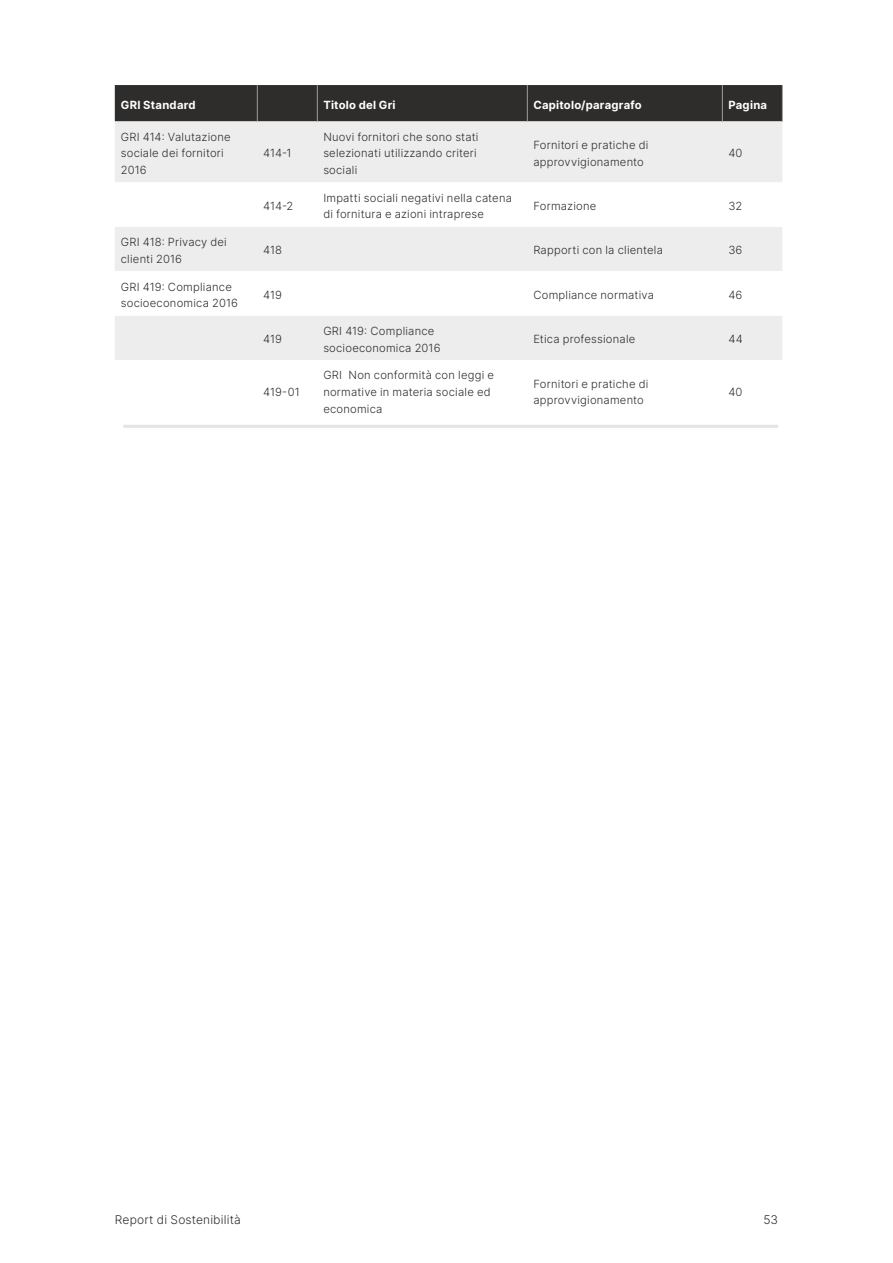
<style>
.page{position:relative;width:893px;height:1263px;background:#fff}
.page>*{position:absolute;margin:0;border:0;box-sizing:border-box;transform-origin:0 0}
.t1{font:300 12px "Inter";letter-spacing:.015em;color:#2e2d2c}
.t2{font:300 11.25px/16.5px "Inter";letter-spacing:.02em;color:#2e2d2c}
.t3{font:700 11.25px "Inter";letter-spacing:.025em;color:#fff}
</style>
<div class="page">
<div style="left:115px;top:85px;width:667px;height:36px;background:#2e2d2c"></div>
<div style="left:115px;top:121px;width:667px;height:61px;background:#ededed"></div>
<svg style="left:115px;top:227px;width:667px;height:133px;fill:#ededed"></svg>
<hr style="left:257px;top:85px;width:1px;height:36px;background:#9d9d9d">
<hr style="left:317px;top:85px;width:1px;height:36px;background:#9d9d9d">
<hr style="left:527px;top:85px;width:1px;height:36px;background:#9d9d9d">
<hr style="left:722px;top:85px;width:1px;height:36px;background:#9d9d9d">
<hr style="left:782px;top:85px;width:1px;height:36px;background:#9d9d9d">
<hr style="left:123px;top:425px;width:655px;height:3px;background:#e4e4e3">
<p class="t3" style="left:121px;top:96px;width:76px">GRI Standard</p>
<p class="t3" style="left:323px;top:96px;width:74px">Titolo del Gri</p>
<p class="t3" style="left:533px;top:96px;width:110px">Capitolo/paragrafo</p>
<p class="t3" style="left:728px;top:96px;width:40px">Pagina</p>
<p class="t2" style="left:121px;top:128px;width:111px">GRI 414: Valutazione sociale dei fornitori<br>2016</p>
<p class="t2" style="left:323px;top:128px;width:157px">Nuovi fornitori che sono stati selezionati utilizzando criteri sociali</p>
<p class="t2" style="left:533px;top:137px;width:117px">Fornitori e pratiche di approvvigionamento</p>
<p class="t2" style="left:728px;top:145px;width:16px">40</p>
<p class="t2" style="left:263px;top:145px;width:30px">414-1</p>
<p class="t2" style="left:263px;top:197px;width:32px">414-2</p>
<p class="t2" style="left:323px;top:189px;width:190px">Impatti sociali negativi nella catena di fornitura e azioni intraprese</p>
<p class="t2" style="left:533px;top:197px;width:64px">Formazione</p>
<p class="t2" style="left:728px;top:197px;width:15px">32</p>
<p class="t2" style="left:121px;top:234px;width:108px">GRI 418: Privacy dei clienti 2016</p>
<p class="t2" style="left:263px;top:242px;width:20px">418</p>
<p class="t2" style="left:533px;top:242px;width:131px">Rapporti con la clientela</p>
<p class="t2" style="left:728px;top:242px;width:16px">36</p>
<p class="t2" style="left:121px;top:278px;width:119px">GRI 419: Compliance socioeconomica 2016</p>
<p class="t2" style="left:263px;top:286px;width:20px">419</p>
<p class="t2" style="left:533px;top:286px;width:122px">Compliance normativa</p>
<p class="t2" style="left:728px;top:286px;width:16px">46</p>
<p class="t2" style="left:263px;top:331px;width:20px">419</p>
<p class="t2" style="left:323px;top:322px;width:119px">GRI 419: Compliance socioeconomica 2016</p>
<p class="t2" style="left:533px;top:331px;width:104px">Etica professionale</p>
<p class="t2" style="left:728px;top:331px;width:16px">44</p>
<p class="t2" style="left:263px;top:383px;width:38px">419-01</p>
<p class="t2" style="left:323px;top:367px;width:172px">GRI Non conformità con leggi e normative in materia sociale ed economica</p>
<p class="t2" style="left:533px;top:375px;width:117px">Fornitori e pratiche di approvvigionamento</p>
<p class="t2" style="left:728px;top:383px;width:16px">40</p>
<p class="t1" style="left:115px;top:1211px;width:128px">Report di Sostenibilità</p>
<p class="t1" style="left:763px;top:1211px;width:16px">53</p>
</div>
